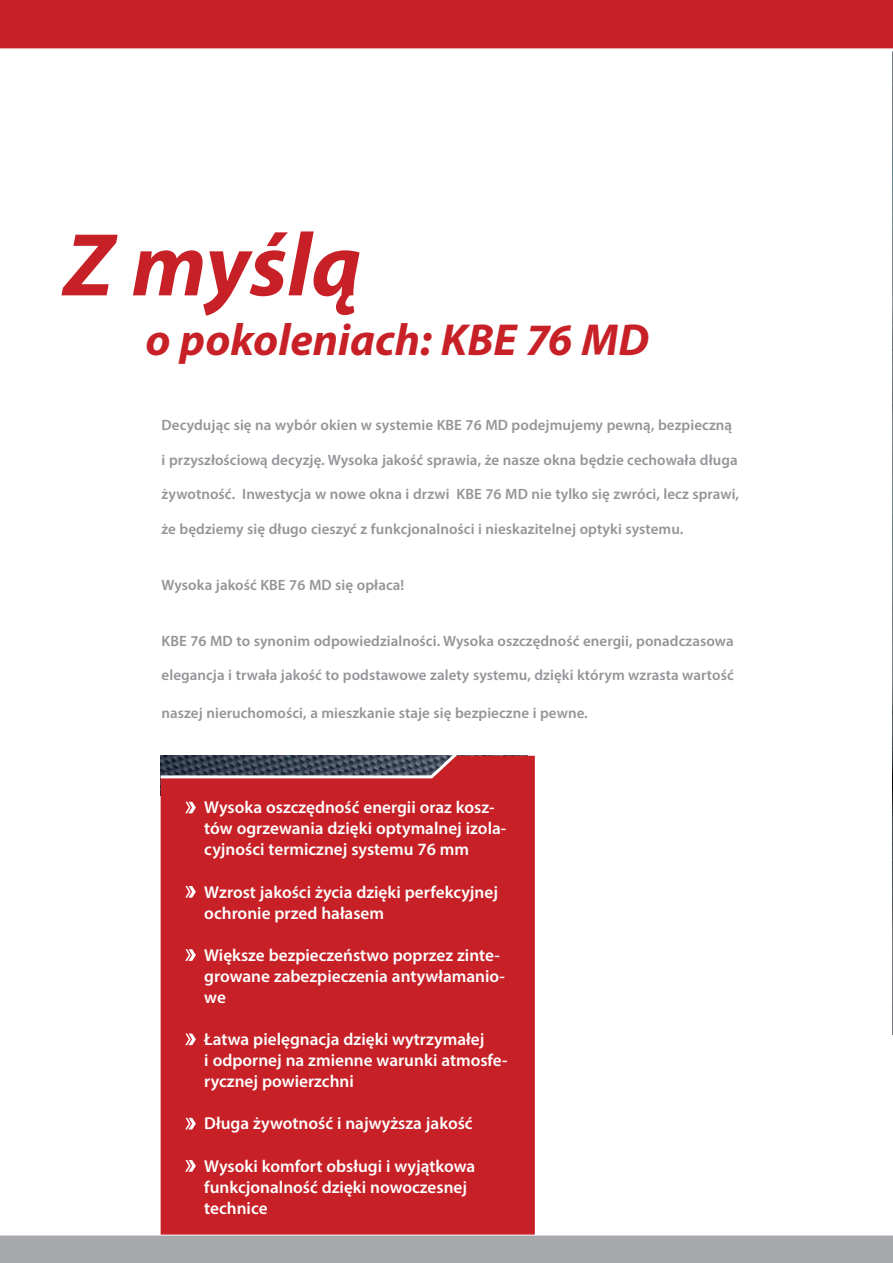
<style>
.page{position:relative;width:893px;height:1263px;background:#fff}
.page>*{position:absolute;margin:0;border:0;box-sizing:border-box;transform-origin:0 0}
.t1{font:italic 700 90px "Myriad Pro";color:#c72127}
.t2{font:italic 700 45px "Myriad Pro";color:#c72127}
.t3{font:600 17.25px/21px "Myriad Pro";color:#fff}
.t4{font:600 15px "Myriad Pro";letter-spacing:.005em;color:#939598}
</style>
<div class="page">
<img style="left:892px;top:53px;width:1px;height:982px">
<hr style="left:892px;top:1075px;width:1px;height:188px;background:#d1d3d4">
<svg style="left:0;top:0;width:893px;height:53px;background:#cb3439"></svg>
<svg style="left:892px;top:1075px;width:1px;height:27px"></svg>
<svg style="left:0;top:1210px;width:893px;height:53px"></svg>
<div style="left:161px;top:780px;width:374px;height:454px;background:#c72127"></div>
<svg style="left:160px;top:755px;width:375px;height:25px;background:#754e59"></svg>
<svg style="left:185px;top:802px;width:11px;height:11px"></svg>
<svg style="left:185px;top:886px;width:11px;height:12px"></svg>
<svg style="left:185px;top:949px;width:11px;height:12px"></svg>
<svg style="left:185px;top:1033px;width:11px;height:12px"></svg>
<svg style="left:185px;top:1118px;width:11px;height:11px"></svg>
<svg style="left:185px;top:1160px;width:11px;height:12px"></svg>
<h1 class="t1" style="left:64px;top:207px;width:299px">Z myślą</h1>
<h2 class="t2" style="left:146px;top:311px;width:505px">o pokoleniach: KBE 76 MD</h2>
<p class="t4" style="left:162px;top:416px;width:572px">Decydując się na wybór okien w systemie KBE 76 MD podejmujemy pewną, bezpieczną</p>
<p class="t4" style="left:162px;top:450px;width:578px">i przyszłościową decyzję. Wysoka jakość sprawia, że nasze okna będzie cechowała długa</p>
<p class="t4" style="left:162px;top:485px;width:579px">żywotność. Inwestycja w nowe okna i drzwi KBE 76 MD nie tylko się zwróci, lecz sprawi,</p>
<p class="t4" style="left:162px;top:519px;width:523px">że będziemy się długo cieszyć z funkcjonalności i nieskazitelnej optyki systemu.</p>
<p class="t4" style="left:162px;top:575px;width:244px">Wysoka jakość KBE 76 MD się opłaca!</p>
<p class="t4" style="left:162px;top:631px;width:574px">KBE 76 MD to synonim odpowiedzialności. Wysoka oszczędność energii, ponadczasowa</p>
<p class="t4" style="left:162px;top:665px;width:574px">elegancja i trwała jakość to podstawowe zalety systemu, dzięki którym wzrasta wartość</p>
<p class="t4" style="left:162px;top:703px;width:428px">naszej nieruchomości, a mieszkanie staje się bezpieczne i pewne.</p>
<p class="t3" style="left:204px;top:797px;width:303px">Wysoka oszczędność energii oraz kosz&shy;tów ogrzewania dzięki optymalnej izola&shy;cyjności termicznej systemu 76 mm</p>
<p class="t3" style="left:204px;top:881px;width:295px">Wzrost jakości życia dzięki perfekcyjnej ochronie przed hałasem</p>
<p class="t3" style="left:204px;top:944px;width:302px">Większe bezpieczeństwo poprzez zinte&shy;growane zabezpieczenia antywłamanio&shy;we</p>
<p class="t3" style="left:204px;top:1028px;width:305px">Łatwa pielęgnacja dzięki wytrzymałej<br>i odpornej na zmienne warunki atmosfe&shy;rycznej powierzchni</p>
<p class="t3" style="left:204px;top:1113px;width:270px">Długa żywotność i najwyższa jakość</p>
<p class="t3" style="left:204px;top:1155px;width:273px">Wysoki komfort obsługi i wyjątkowa funkcjonalność dzięki nowoczesnej technice</p>
</div>
